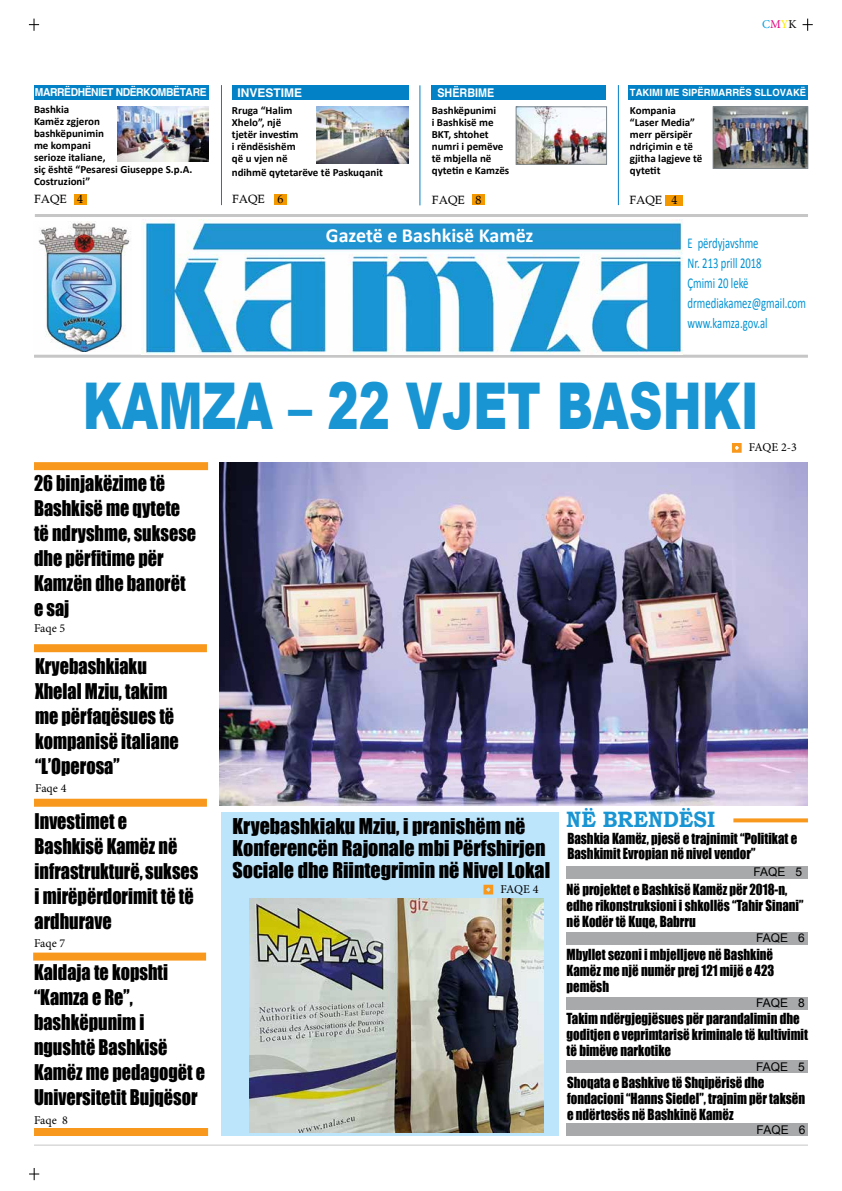
<style>
.page{position:relative;width:842px;height:1191px;background:#fff}
.page>*{position:absolute;margin:0;border:0;box-sizing:border-box;transform-origin:0 0}
.t1{font:900 64.5px "Arial";color:#1a95d3;scale:.73 1}
.t2{font:700 22.2px "Bookman Old Style";color:#1a95d3;scale:.91 1}
.t3{font:20px/22px "Impact";color:#000}
.t4{font:700 20px "Calibri";color:#fff}
.t5{font:19.9px/25px "Impact";color:#000;scale:.91 1}
.t6{font:15px/20.1px "Calibri";color:#0092d2;scale:.71 1}
.t7{font:14px/16px "Impact";color:#000;scale:.91 1}
.t8{font:12px "Minion Pro";color:#000}
.t9{font:12px "Arial";color:#000}
.t10{font:12px "Palatino";color:#000}
.t11{font:700 12px "Helvetica";color:#fff}
.t12{font:700 12px "Helvetica";color:#fff;scale:.9 1}
.t13{font:12px "Minion Pro";color:#009fe3}
.t14{font:700 11px/12px "Calibri";color:#000}
.t15{font:700 11px "Helvetica";letter-spacing:-.04em;color:#fff;scale:.94 1}
.t16{font:700 10px "Helvetica";color:#fff;scale:.95 1}
.s1{color:#e6007d}
.s2{color:#ffed00}
.s3{color:#000}
</style>
<div class="page">
<hr style="left:34px;top:1144px;width:774px;height:1px;background:#c6c6c6">
<div style="left:221px;top:812px;width:337px;height:324px;background:#bce4fa"></div>
<div style="left:34px;top:85px;width:174px;height:15px;background:#0281c6"></div>
<div style="left:232px;top:85px;width:177px;height:15px;background:#0281c6"></div>
<div style="left:432px;top:85px;width:174px;height:15px;background:#0281c6"></div>
<div style="left:629px;top:85px;width:179px;height:15px;background:#0281c6"></div>
<hr style="left:221px;top:85px;width:1px;height:120px;background:#0281c6">
<hr style="left:419px;top:85px;width:1px;height:120px;background:#0281c6">
<hr style="left:618px;top:85px;width:1px;height:120px;background:#0281c6">
<hr style="left:34px;top:355px;width:774px;height:3px;background:#c6c6c6">
<div style="left:34px;top:462px;width:174px;height:8px;background:#f8991d"></div>
<div style="left:74px;top:194px;width:12px;height:10px;background:#f49800"></div>
<div style="left:274px;top:194px;width:13px;height:11px;background:#f49800"></div>
<div style="left:472px;top:195px;width:13px;height:10px;background:#f49800"></div>
<div style="left:666px;top:195px;width:17px;height:11px;background:#f49800"></div>
<hr style="left:35px;top:214px;width:773px;height:3px;background:#c6c6c6">
<img style="left:38px;top:221px;width:93px;height:131px">
<img style="left:142px;top:220px;width:540px;height:134px">
<div style="left:34px;top:644px;width:173px;height:8px;background:#f8991d"></div>
<div style="left:34px;top:798px;width:173px;height:8px;background:#f8991d"></div>
<div style="left:33px;top:952px;width:173px;height:8px;background:#f8991d"></div>
<div style="left:34px;top:1128px;width:174px;height:8px;background:#f8991d"></div>
<div style="left:732px;top:443px;width:10px;height:10px;border:8px solid #f8991d"></div>
<svg style="left:29px;top:19px;width:10px;height:12px"></svg>
<svg style="left:802px;top:19px;width:11px;height:12px"></svg>
<svg style="left:29px;top:1168px;width:10px;height:12px"></svg>
<img style="left:518px;top:109px;width:87px;height:53px">
<div style="left:516px;top:107px;width:91px;height:57px;border:1px solid #7d868c"></div>
<img style="left:317px;top:107px;width:91px;height:57px">
<div style="left:483px;top:884px;width:10px;height:10px;border:8px solid #f8991d"></div>
<img style="left:715px;top:109px;width:91px;height:57px">
<div style="left:713px;top:107px;width:95px;height:61px;border:1px solid #7d868c"></div>
<svg style="left:733px;top:818px;width:75px;height:4px"></svg>
<div style="left:566px;top:866px;width:241px;height:12px;background:#a8a9ab"></div>
<div style="left:567px;top:1123px;width:241px;height:12px;background:#a8a9ab"></div>
<div style="left:566px;top:1060px;width:241px;height:13px;background:#a8a9ab"></div>
<div style="left:566px;top:932px;width:241px;height:12px;background:#a8a9ab"></div>
<div style="left:566px;top:996px;width:241px;height:13px;background:#a8a9ab"></div>
<img style="left:249px;top:898px;width:294px;height:234px">
<img style="left:118px;top:107px;width:90px;height:54px">
<img style="left:219px;top:462px;width:589px;height:343px">
<p class="t13" style="left:762px;top:16px;width:36px">C<span class="s1">M</span><span class="s2">Y</span><span class="s3">K</span></p>
<p class="t15" style="left:35px;top:86px;width:184px">MARRËDHËNIET NDËRKOMBËTARE</p>
<p class="t11" style="left:237px;top:85px;width:66px">INVESTIME</p>
<p class="t12" style="left:437px;top:85px;width:65px">SHËRBIME</p>
<p class="t16" style="left:630px;top:87px;width:187px">TAKIMI ME SIPËRMARRËS SLLOVAKË</p>
<p class="t14" style="left:34px;top:103px;width:73px">Bashkia<br>Kamëz zgjeron bashkëpunimin me kompani serioze italiane,</p>
<p class="t14" style="left:232px;top:105px;width:68px">Rruga “Halim<br>Xhelo”, një tjetër investim i rëndësishëm që u vjen në</p>
<p class="t14" style="left:432px;top:105px;width:79px">Bashkëpunimi<br>i Bashkisë me<br>BKT, shtohet numri i pemëve të mbjella në qytetin e Kamzës</p>
<p class="t14" style="left:630px;top:105px;width:74px">Kompania “Laser Media” merr përsipër ndriçimin e të gjitha lagjeve të qytetit</p>
<p class="t14" style="left:34px;top:163px;width:160px">siç është “Pesaresi Giuseppe S.p.A.<br>Costruzioni”</p>
<p class="t14" style="left:232px;top:166px;width:153px">ndihmë qytetarëve të Paskuqanit</p>
<p class="t10" style="left:34px;top:192px;width:50px">FAQE 4</p>
<p class="t10" style="left:232px;top:192px;width:53px">FAQE 6</p>
<p class="t10" style="left:432px;top:192px;width:51px">FAQE 8</p>
<p class="t10" style="left:629px;top:192px;width:50px">FAQE 4</p>
<h3 class="t4" style="left:326px;top:223px;width:209px">Gazetë e Bashkisë Kamëz</h3>
<p class="t6" style="left:688px;top:233px;width:168px">E përdyjavshme<br>Nr. 213 prill 2018<br>Çmimi 20 lekë drmediakamez@gmail.com www.kamza.gov.al</p>
<h1 class="t1" style="left:83px;top:359px;width:928px">KAMZA – 22 VJET BASHKI</h1>
<h3 class="t5" style="left:34px;top:470px;width:180px">26 binjakëzime të<br>Bashkisë me qytete të ndryshme, suksese dhe përfitime për<br>Kamzën dhe banorët e saj</h3>
<p class="t8" style="left:34px;top:620px;width:33px">Faqe 5</p>
<h3 class="t5" style="left:35px;top:652px;width:160px">Kryebashkiaku<br>Xhelal Mziu, takim me përfaqësues të kompanisë italiane “L’Operosa”</h3>
<p class="t8" style="left:35px;top:779px;width:33px">Faqe 4</p>
<h3 class="t5" style="left:35px;top:807px;width:182px">Investimet e<br>Bashkisë Kamëz në infrastrukturë, sukses i mirëpërdorimit të të ardhurave</h3>
<h3 class="t5" style="left:34px;top:959px;width:190px">Kaldaja te kopshti “Kamza e Re”, bashkëpunim i ngushtë Bashkisë<br>Kamëz me pedagogët e<br>Universitetit Bujqësor</h3>
<p class="t8" style="left:34px;top:935px;width:33px">Faqe 7</p>
<p class="t8" style="left:34px;top:1112px;width:35px">Faqe 8</p>
<p class="t8" style="left:749px;top:439px;width:49px">FAQE 2-3</p>
<h3 class="t3" style="left:232px;top:814px;width:319px">Kryebashkiaku Mziu, i pranishëm në<br>Konferencën Rajonale mbi Përfshirjen<br>Sociale dhe Riintegrimin në Nivel Lokal</h3>
<p class="t8" style="left:500px;top:881px;width:39px">FAQE 4</p>
<h2 class="t2" style="left:566px;top:803px;width:165px">NË BRENDËSI</h2>
<p class="t7" style="left:567px;top:830px;width:254px;line-height:15px">Bashkia Kamëz, pjesë e trajnimit “Politikat e<br>Bashkimit Evropian në nivel vendor”</p>
<p class="t7" style="left:567px;top:881px;width:262px">Në projektet e Bashkisë Kamëz për 2018-n, edhe rikonstruksioni i shkollës “Tahir Sinani” në Kodër të Kuqe, Babrru</p>
<p class="t7" style="left:567px;top:945px;width:230px;text-align:justify">Mbyllet sezoni i mbjelljeve në Bashkinë Kamëz me një numër prej 121 mijë e 423 pemësh</p>
<p class="t7" style="left:567px;top:1009px;width:267px">Takim ndërgjegjësues për parandalimin dhe goditjen e veprimtarisë kriminale të kultivimit të bimëve narkotike</p>
<p class="t7" style="left:567px;top:1074px;width:263px">Shoqata e Bashkive të Shqipërisë dhe fondacioni “Hanns Siedel”, trajnim për taksën e ndërtesës në Bashkinë Kamëz</p>
<p class="t9" style="left:753px;top:864px;width:50px">FAQE 5</p>
<p class="t9" style="left:756px;top:929px;width:50px">FAQE 6</p>
<p class="t9" style="left:756px;top:994px;width:50px">FAQE 8</p>
<p class="t9" style="left:756px;top:1059px;width:50px">FAQE 5</p>
<p class="t9" style="left:757px;top:1121px;width:50px">FAQE 6</p>
</div>
